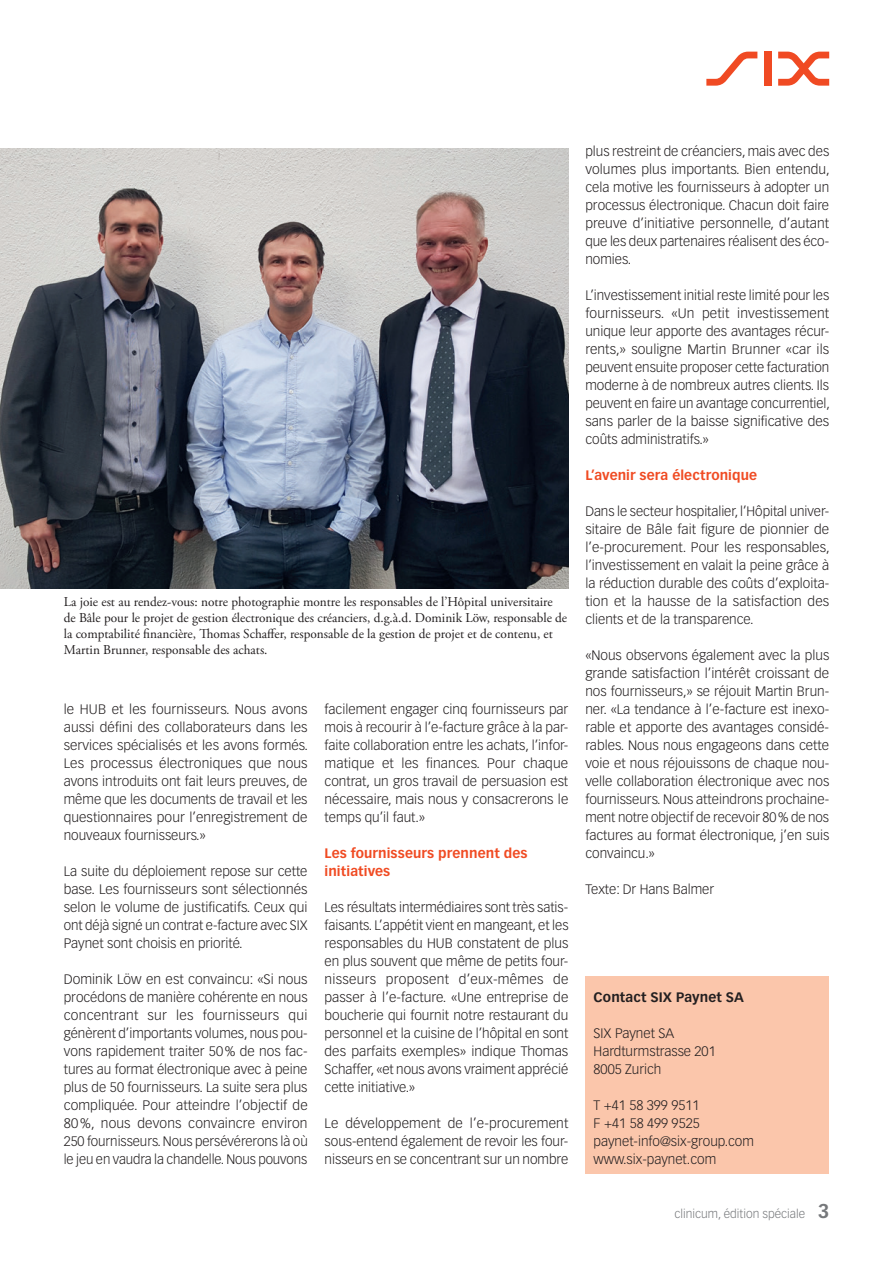
<style>
.page{position:relative;width:893px;height:1263px;background:#fff}
.page>*{position:absolute;margin:0;border:0;box-sizing:border-box;transform-origin:0 0}
.t1{font:300 13.5px/18px "Vectora LT Std";color:#231f20;text-align:justify}
.t2{font:13.5px/16.2px "Adobe Garamond Pro";color:#231f20}
.t3{font:700 13.5px/18px "Vectora LT Std";letter-spacing:.005em;color:#f04b23}
.t4{font:700 13.5px "Vectora LT Std";letter-spacing:.005em;color:#231f20}
.t5{font:300 12px "Vectora LT Std";color:#76787b}
.s1{font-weight:700;font-size:19.5px}
</style>
<div class="page">
<svg style="left:706px;top:52px;width:51px;height:34px"></svg>
<div style="left:764px;top:52px;width:7px;height:34px;background:#f04a23"></div>
<svg style="left:778px;top:52px;width:51px;height:34px"></svg>
<img style="left:0;top:149px;width:568px;height:439px">
<div style="left:585px;top:976px;width:244px;height:198px;background:#fbc6ab"></div>
<p class="t2" style="left:64px;top:594px;width:505px">La joie est au rendez-vous: notre photographie montre les responsables de l’Hôpital universitaire de Bâle pour le projet de gestion électronique des créanciers, d.g.à.d. Dominik Löw, responsable de la comptabilité financière, Thomas Schaffer, responsable de la gestion de projet et de contenu, et Martin Brunner, responsable des achats.</p>
<p class="t1" style="left:64px;top:700px;width:246px">le HUB et les fournisseurs. Nous avons aussi défini des collaborateurs dans les services spécialisés et les avons formés.<br>Les processus électroniques que nous avons introduits ont fait leurs preuves, de même que les documents de travail et les questionnaires pour l’enregistrement de nouveaux fournisseurs.»</p>
<p class="t1" style="left:64px;top:862px;width:245px">La suite du déploiement repose sur cette base. Les fournisseurs sont sélectionnés selon le volume de justificatifs. Ceux qui ont déjà signé un contrat e-facture avec SIX Paynet sont choisis en priorité.</p>
<p class="t1" style="left:64px;top:970px;width:245px">Dominik Löw en est convaincu: «Si nous procédons de manière cohérente en nous concentrant sur les fournisseurs qui génèrent d’importants volumes, nous pou&shy;vons rapidement traiter 50% de nos fac&shy;tures au format électronique avec à peine plus de 50 fournisseurs. La suite sera plus compliquée. Pour atteindre l’objectif de 80%, nous devons convaincre environ 250 fournisseurs. Nous persévérerons là où le jeu en vaudra la chandelle. Nous pouvons</p>
<p class="t1" style="left:325px;top:700px;width:245px">facilement engager cinq fournisseurs par mois à recourir à l’e-facture grâce à la par&shy;faite collaboration entre les achats, l’infor&shy;matique et les finances. Pour chaque contrat, un gros travail de persuasion est nécessaire, mais nous y consacrerons le temps qu’il faut.»</p>
<p class="t3" style="left:325px;top:844px;width:204px">Les fournisseurs prennent des initiatives</p>
<p class="t1" style="left:325px;top:898px;width:245px">Les résultats intermédiaires sont très satis&shy;faisants. L’appétit vient en mangeant, et les responsables du HUB constatent de plus en plus souvent que même de petits four&shy;nisseurs proposent d’eux-mêmes de passer à l’e-facture. «Une entreprise de boucherie qui fournit notre restaurant du personnel et la cuisine de l’hôpital en sont des parfaits exemples» indique Thomas Schaffer, «et nous avons vraiment apprécié cette initiative.»</p>
<p class="t1" style="left:325px;top:1114px;width:245px">Le développement de l’e-procurement sous-entend également de revoir les four&shy;nisseurs en se concentrant sur un nombre</p>
<p class="t1" style="left:585px;top:142px;width:246px">plus restreint de créanciers, mais avec des volumes plus importants. Bien entendu, cela motive les fournisseurs à adopter un processus électronique. Chacun doit faire preuve d’initiative personnelle, d’autant que les deux partenaires réalisent des éco&shy;nomies.</p>
<p class="t1" style="left:585px;top:286px;width:246px">L’investissement initial reste limité pour les fournisseurs. «Un petit investissement unique leur apporte des avantages récur&shy;rents,» souligne Martin Brunner «car ils peuvent ensuite proposer cette facturation moderne à de nombreux autres clients. Ils peuvent en faire un avantage concurrentiel, sans parler de la baisse significative des coûts administratifs.»</p>
<p class="t3" style="left:585px;top:466px;width:173px">L’avenir sera électronique</p>
<p class="t1" style="left:585px;top:502px;width:246px">Dans le secteur hospitalier, l’Hôpital univer&shy;sitaire de Bâle fait figure de pionnier de l’e-procurement. Pour les responsables, l’investissement en valait la peine grâce à la réduction durable des coûts d’exploita&shy;tion et la hausse de la satisfaction des clients et de la transparence.</p>
<p class="t1" style="left:585px;top:646px;width:245px">«Nous observons également avec la plus grande satisfaction l’intérêt croissant de nos fournisseurs,» se réjouit Martin Brun&shy;ner. «La tendance à l’e-facture est inexo&shy;rable et apporte des avantages considé&shy;rables. Nous nous engageons dans cette voie et nous réjouissons de chaque nou&shy;velle collaboration électronique avec nos fournisseurs. Nous atteindrons prochaine&shy;ment notre objectif de recevoir 80% de nos factures au format électronique, j’en suis convaincu.»</p>
<p class="t1" style="left:585px;top:880px;width:130px">Texte: Dr Hans Balmer</p>
<p class="t4" style="left:594px;top:989px;width:152px">Contact SIX Paynet SA</p>
<p class="t1" style="left:594px;top:1024px;width:124px;text-align:left">SIX Paynet SA<br>Hardturmstrasse 201<br>8005 Zurich</p>
<p class="t1" style="left:594px;top:1096px;width:162px;text-align:left">T +41 58 399 9511<br>F +41 58 499 9525 paynet-info@six-group.com www.six-paynet.com</p>
<p class="t5" style="left:674px;top:1207px;width:156px">clinicum, édition spéciale <span class="s1">3</span></p>
</div>
